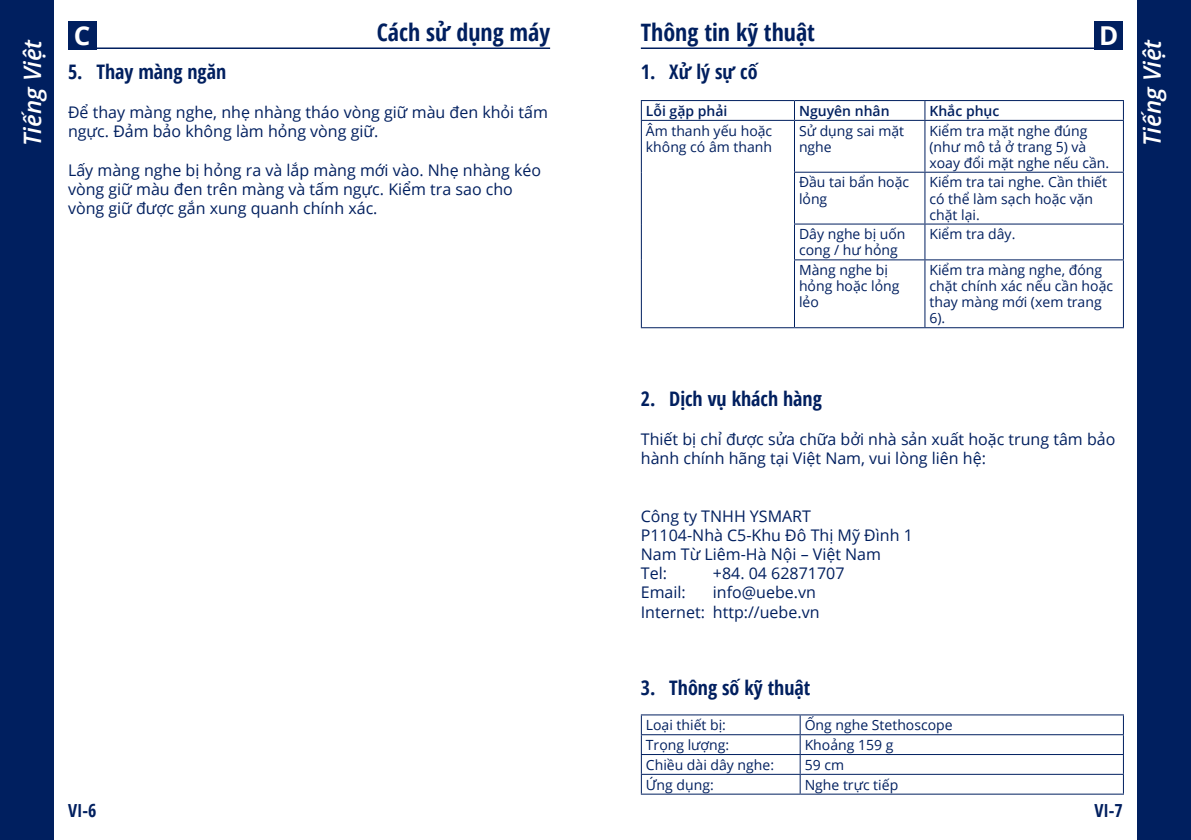
<style>
.page{position:relative;width:1191px;height:840px;background:#fff}
.page>*{position:absolute;margin:0;border:0;box-sizing:border-box;transform-origin:0 0}
.t1{font:700 26px "Open Sans";color:#fff}
.t2{font:700 condensed 24px "Open Sans";color:#001f5f}
.t3{font:italic 600 24px "Open Sans";color:#fff}
.t4{font:700 condensed 20px "Open Sans";color:#001f5f}
.t5{font:700 condensed 18px "Open Sans";color:#001f5f}
.t6{font:16px/19.2px "Open Sans";color:#001f5f}
.t7{font:14px/16px "Open Sans";color:#001f5f}
.t8{font:600 14px "Open Sans";color:#001f5f}
</style>
<div class="page">
<div style="left:1137px;top:0;width:54px;height:839px;background:#001f5f"></div>
<div style="left:0;top:0;width:54px;height:839px;background:#001f5f"></div>
<hr style="left:641px;top:47px;width:482px;height:2px;background:#001f5f">
<hr style="left:68px;top:47px;width:482px;height:2px;background:#001f5f">
<div style="left:1094px;top:21px;width:29px;height:28px;background:#001f5f"></div>
<div style="left:68px;top:21px;width:28px;height:28px;background:#001f5f"></div>
<hr style="left:641px;top:714px;width:159px;height:1px;background:#001f5f">
<hr style="left:800px;top:714px;width:324px;height:1px;background:#001f5f">
<svg style="left:641px;top:715px;width:1px;height:78px"></svg>
<svg style="left:799px;top:715px;width:1px;height:78px"></svg>
<svg style="left:1123px;top:715px;width:1px;height:78px"></svg>
<hr style="left:641px;top:733px;width:159px;height:1px;background:#001f5f">
<hr style="left:800px;top:733px;width:324px;height:1px;background:#001f5f">
<hr style="left:641px;top:753px;width:159px;height:1px;background:#001f5f">
<hr style="left:800px;top:753px;width:324px;height:1px;background:#001f5f">
<hr style="left:641px;top:773px;width:159px;height:1px;background:#001f5f">
<hr style="left:800px;top:773px;width:324px;height:1px;background:#001f5f">
<hr style="left:641px;top:793px;width:159px;height:1px;background:#001f5f">
<hr style="left:800px;top:793px;width:324px;height:1px;background:#001f5f">
<hr style="left:641px;top:100px;width:153px;height:1px;background:#001f5f">
<svg style="left:641px;top:101px;width:1px;height:19px"></svg>
<hr style="left:794px;top:100px;width:131px;height:1px;background:#001f5f">
<svg style="left:794px;top:101px;width:1px;height:19px"></svg>
<hr style="left:925px;top:100px;width:199px;height:1px;background:#001f5f">
<svg style="left:924px;top:101px;width:1px;height:19px"></svg>
<svg style="left:1123px;top:101px;width:1px;height:19px"></svg>
<hr style="left:641px;top:121px;width:1px;height:51px;background:#001f5f">
<hr style="left:794px;top:121px;width:1px;height:51px;background:#001f5f">
<hr style="left:924px;top:121px;width:1px;height:51px;background:#001f5f">
<hr style="left:1123px;top:121px;width:1px;height:51px;background:#001f5f">
<hr style="left:641px;top:172px;width:1px;height:52px;background:#001f5f">
<hr style="left:794px;top:173px;width:1px;height:50px;background:#001f5f">
<hr style="left:924px;top:173px;width:1px;height:50px;background:#001f5f">
<hr style="left:1123px;top:173px;width:1px;height:50px;background:#001f5f">
<hr style="left:641px;top:224px;width:1px;height:36px;background:#001f5f">
<hr style="left:794px;top:224px;width:1px;height:35px;background:#001f5f">
<hr style="left:924px;top:224px;width:1px;height:35px;background:#001f5f">
<hr style="left:1123px;top:224px;width:1px;height:35px;background:#001f5f">
<hr style="left:641px;top:260px;width:1px;height:67px;background:#001f5f">
<hr style="left:794px;top:260px;width:1px;height:67px;background:#001f5f">
<hr style="left:924px;top:260px;width:1px;height:67px;background:#001f5f">
<hr style="left:1123px;top:260px;width:1px;height:67px;background:#001f5f">
<hr style="left:641px;top:120px;width:153px;height:1px;background:#001f5f">
<hr style="left:794px;top:120px;width:131px;height:1px;background:#001f5f">
<hr style="left:925px;top:120px;width:199px;height:1px;background:#001f5f">
<hr style="left:794px;top:172px;width:131px;height:1px;background:#001f5f">
<hr style="left:925px;top:172px;width:199px;height:1px;background:#001f5f">
<hr style="left:794px;top:223px;width:131px;height:1px;background:#001f5f">
<hr style="left:925px;top:223px;width:199px;height:1px;background:#001f5f">
<hr style="left:794px;top:259px;width:131px;height:1px;background:#001f5f">
<hr style="left:925px;top:259px;width:199px;height:1px;background:#001f5f">
<hr style="left:641px;top:327px;width:153px;height:1px;background:#001f5f">
<hr style="left:794px;top:327px;width:131px;height:1px;background:#001f5f">
<hr style="left:925px;top:327px;width:199px;height:1px;background:#001f5f">
<h1 class="t1" style="left:74px;top:17px;width:18px">C</h1>
<h2 class="t2" style="left:377px;top:16px;width:175px">Cách sử dụng máy</h2>
<h2 class="t2" style="left:641px;top:16px;width:176px">Thông tin kỹ thuật</h2>
<h1 class="t1" style="left:1099px;top:17px;width:21px">D</h1>
<h2 class="t3" style="left:16px;top:146px;width:108px;rotate:-90deg">Tiếng Việt</h2>
<h2 class="t3" style="left:1135px;top:146px;width:108px;rotate:-90deg">Tiếng Việt</h2>
<p class="t4" style="left:641px;top:58px;width:118px">1. Xử lý sự cố</p>
<p class="t4" style="left:68px;top:58px;width:160px">5. Thay màng ngăn</p>
<p class="t8" style="left:646px;top:101px;width:83px">Lỗi gặp phải</p>
<p class="t8" style="left:799px;top:101px;width:92px">Nguyên nhân</p>
<p class="t8" style="left:929px;top:101px;width:71px">Khắc phục</p>
<p class="t7" style="left:646px;top:122px;width:128px">Âm thanh yếu hoặc không có âm thanh</p>
<p class="t7" style="left:799px;top:122px;width:107px">Sử dụng sai mặt nghe</p>
<p class="t7" style="left:929px;top:122px;width:181px">Kiểm tra mặt nghe đúng (như mô tả ở trang 5) và xoay đổi mặt nghe nếu cần.</p>
<p class="t7" style="left:799px;top:174px;width:112px">Đầu tai bẩn hoặc lỏng</p>
<p class="t7" style="left:929px;top:174px;width:179px">Kiểm tra tai nghe. Cần thiết có thể làm sạch hoặc vặn chặt lại.</p>
<p class="t7" style="left:799px;top:226px;width:108px">Dây nghe bị uốn cong / hư hỏng</p>
<p class="t7" style="left:929px;top:226px;width:87px">Kiểm tra dây.</p>
<p class="t7" style="left:799px;top:261px;width:102px">Màng nghe bị hỏng hoặc lỏng lẻo</p>
<p class="t7" style="left:929px;top:261px;width:185px">Kiểm tra màng nghe, đóng chặt chính xác nếu cần hoặc thay màng mới (xem trang<br>6).</p>
<p class="t6" style="left:68px;top:102px;width:481px">Để thay màng nghe, nhẹ nhàng tháo vòng giữ màu đen khỏi tấm ngực. Đảm bảo không làm hỏng vòng giữ.</p>
<p class="t6" style="left:68px;top:160px;width:475px">Lấy màng nghe bị hỏng ra và lắp màng mới vào. Nhẹ nhàng kéo vòng giữ màu đen trên màng và tấm ngực. Kiểm tra sao cho vòng giữ được gắn xung quanh chính xác.</p>
<p class="t4" style="left:641px;top:385px;width:183px">2. Dịch vụ khách hàng</p>
<p class="t6" style="left:641px;top:428px;width:476px">Thiết bị chỉ được sửa chữa bởi nhà sản xuất hoặc trung tâm bảo hành chính hãng tại Việt Nam, vui lòng liên hệ:</p>
<p class="t6" style="left:641px;top:505px;width:273px">Công ty TNHH YSMART<br>P1104-Nhà C5-Khu Đô Thị Mỹ Đình 1<br>Nam Từ Liêm-Hà Nội – Việt Nam<br>Tel:</p>
<p class="t6" style="left:713px;top:563px;width:133px">+84. 04 62871707</p>
<p class="t6" style="left:641px;top:582px;width:180px;text-align:right">info@uebe.vn<br>Internet: http://uebe.vn</p>
<p class="t6" style="left:641px;top:582px;width:47px">Email:</p>
<p class="t4" style="left:641px;top:673px;width:171px">3. Thông số kỹ thuật</p>
<p class="t7" style="left:646px;top:716px;width:82px">Loại thiết bị:</p>
<p class="t7" style="left:804px;top:716px;width:149px">Ống nghe Stethoscope</p>
<p class="t7" style="left:646px;top:736px;width:85px">Trọng lượng:</p>
<p class="t7" style="left:804px;top:736px;width:90px">Khoảng 159 g</p>
<p class="t7" style="left:646px;top:755px;width:130px">Chiều dài dây nghe:</p>
<p class="t7" style="left:804px;top:755px;width:41px">59 cm</p>
<p class="t7" style="left:646px;top:775px;width:69px">Ứng dụng:</p>
<p class="t7" style="left:804px;top:775px;width:95px">Nghe trực tiếp</p>
<p class="t5" style="left:68px;top:797px;width:30px">VI-6</p>
<p class="t5" style="left:1094px;top:797px;width:30px">VI-7</p>
</div>
